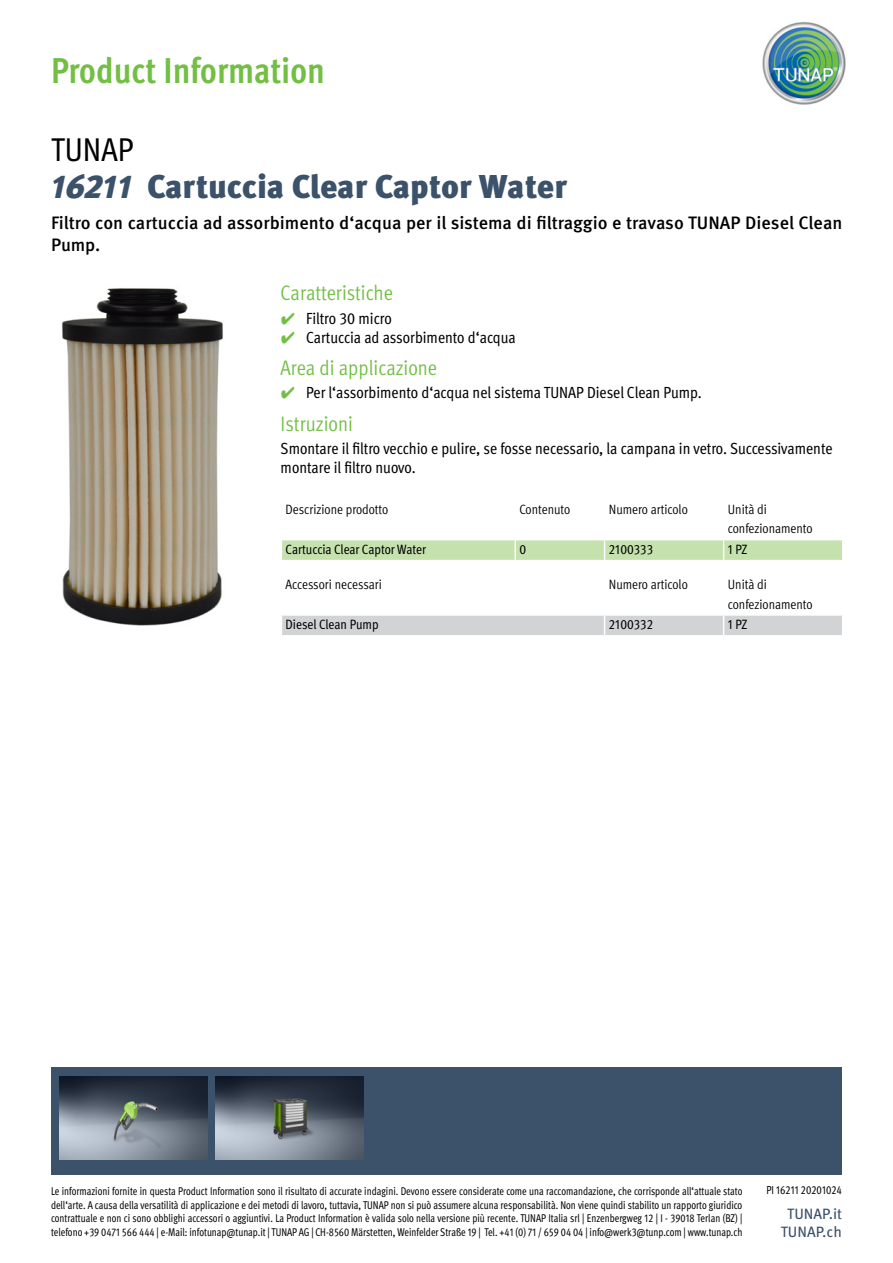
<style>
.page{position:relative;width:893px;height:1263px;background:#fff}
.page>*{position:absolute;margin:0;border:0;box-sizing:border-box;transform-origin:0 0}
.t1{font:700 condensed 36px "Meta Pro";color:#72bf44}
.t2{font:900 33px "Meta Pro";letter-spacing:-.005em;color:#3b526a}
.t3{font:condensed 33px "Meta Pro";color:#000}
.t4{font:condensed 21px "Meta Pro";color:#72bf44}
.t5{font:500 18px/21.6px "Meta Pro";color:#000}
.t6{font:condensed 16.2px/19px "Meta Pro";color:#000}
.t7{font:15px/18px "Meta Pro";color:#3b526a;text-align:center}
.t8{font:condensed 13.5px/19.2px "Meta Pro";color:#000}
.t9{font:condensed 13.5px "Meta Pro";color:#000}
.t10{font:condensed 11.7px "Meta Pro";color:#000;scale:.92 1}
.t11{font:condensed 11.25px/13.5px "Meta Pro";color:#000;text-align:justify;scale:.92 1}
.s1{font-style:italic}
.s2{font-family:"Wuerth Global";font-stretch:normal;color:#72bf44}
</style>
<div class="page">
<img style="left:762px;top:21px;width:84px;height:84px">
<div style="left:51px;top:1068px;width:790px;height:107px;background:#3b526a"></div>
<img style="left:59px;top:1076px;width:148px;height:83px">
<img style="left:216px;top:1076px;width:148px;height:83px">
<img style="left:62px;top:288px;width:161px;height:338px">
<svg style="left:281px;top:540px;width:562px;height:21px;background:#c9e3b4"></svg>
<hr style="left:724px;top:560px;width:119px;height:1px;background:#fff">
<svg style="left:282px;top:615px;width:560px;height:21px;background:#d4d6d7"></svg>
<hr style="left:724px;top:635px;width:119px;height:2px;background:#fff">
<h1 class="t1" style="left:51px;top:43px;width:275px">Product Information</h1>
<h2 class="t3" style="left:51px;top:125px;width:84px">TUNAP</h2>
<h2 class="t2" style="left:51px;top:161px;width:518px"><span class="s1">16211</span> Cartuccia Clear Captor Water</h2>
<h3 class="t5" style="left:51px;top:211px;width:793px">Filtro con cartuccia ad assorbimento d‘acqua per il sistema di filtraggio e travaso TUNAP Diesel Clean<br>Pump.</h3>
<h3 class="t4" style="left:281px;top:278px;width:114px">Caratteristiche</h3>
<h3 class="t6" style="left:281px;top:307px;width:113px"><span class="s2">✔</span> Filtro 30 micro</h3>
<h3 class="t6" style="left:281px;top:326px;width:237px"><span class="s2">✔</span> Cartuccia ad assorbimento d‘acqua</h3>
<h3 class="t4" style="left:281px;top:352px;width:158px">Area di applicazione</h3>
<h3 class="t6" style="left:281px;top:382px;width:423px"><span class="s2">✔</span> Per l‘assorbimento d‘acqua nel sistema TUNAP Diesel Clean Pump.</h3>
<h3 class="t4" style="left:281px;top:408px;width:74px">Istruzioni</h3>
<h3 class="t6" style="left:281px;top:438px;width:553px">Smontare il filtro vecchio e pulire, se fosse necessario, la campana in vetro. Successivamente montare il filtro nuovo.</h3>
<p class="t8" style="left:286px;top:499px;width:104px">Descrizione prodotto</p>
<p class="t8" style="left:519px;top:499px;width:52px">Contenuto</p>
<p class="t8" style="left:609px;top:499px;width:80px">Numero articolo</p>
<p class="t8" style="left:728px;top:499px;width:86px">Unità di confezionamento</p>
<p class="t9" style="left:286px;top:539px;width:142px">Cartuccia Clear Captor Water</p>
<p class="t9" style="left:519px;top:539px;width:8px">0</p>
<p class="t9" style="left:609px;top:539px;width:46px">2100333</p>
<p class="t9" style="left:728px;top:539px;width:21px">1 PZ</p>
<p class="t8" style="left:286px;top:574px;width:98px">Accessori necessari</p>
<p class="t8" style="left:609px;top:574px;width:80px">Numero articolo</p>
<p class="t8" style="left:728px;top:574px;width:86px">Unità di confezionamento</p>
<p class="t9" style="left:286px;top:615px;width:94px">Diesel Clean Pump</p>
<p class="t9" style="left:609px;top:615px;width:46px">2100332</p>
<p class="t9" style="left:728px;top:615px;width:21px">1 PZ</p>
<p class="t11" style="left:51px;top:1183px;width:753px">Le informazioni fornite in questa Product Information sono il risultato di accurate indagini. Devono essere considerate come una raccomandazione, che corrisponde all‘attuale stato dell‘arte. A causa della versatilità di applicazione e dei metodi di lavoro, tuttavia, TUNAP non si può assumere alcuna responsabilità. Non viene quindi stabilito un rapporto giuridico contrattuale e non ci sono obblighi accessori o aggiuntivi. La Product Information è valida solo nella versione più recente. TUNAP Italia srl | Enzenbergweg 12 | I - 39018 Terlan (BZ) | telefono +39 0471 566 444 | e-Mail: infotunap@tunap.it | TUNAP AG | CH-8560 Märstetten, Weinfelder Straße 19 | Tel. +41 (0) 71 / 659 04 04 | info@werk3@tunp.com | www.tunap.ch</p>
<p class="t10" style="left:766px;top:1181px;width:84px">PI 16211 20201024</p>
<h3 class="t7" style="left:781px;top:1203px;width:63px">TUNAP.it<br>TUNAP.ch</h3>
</div>
